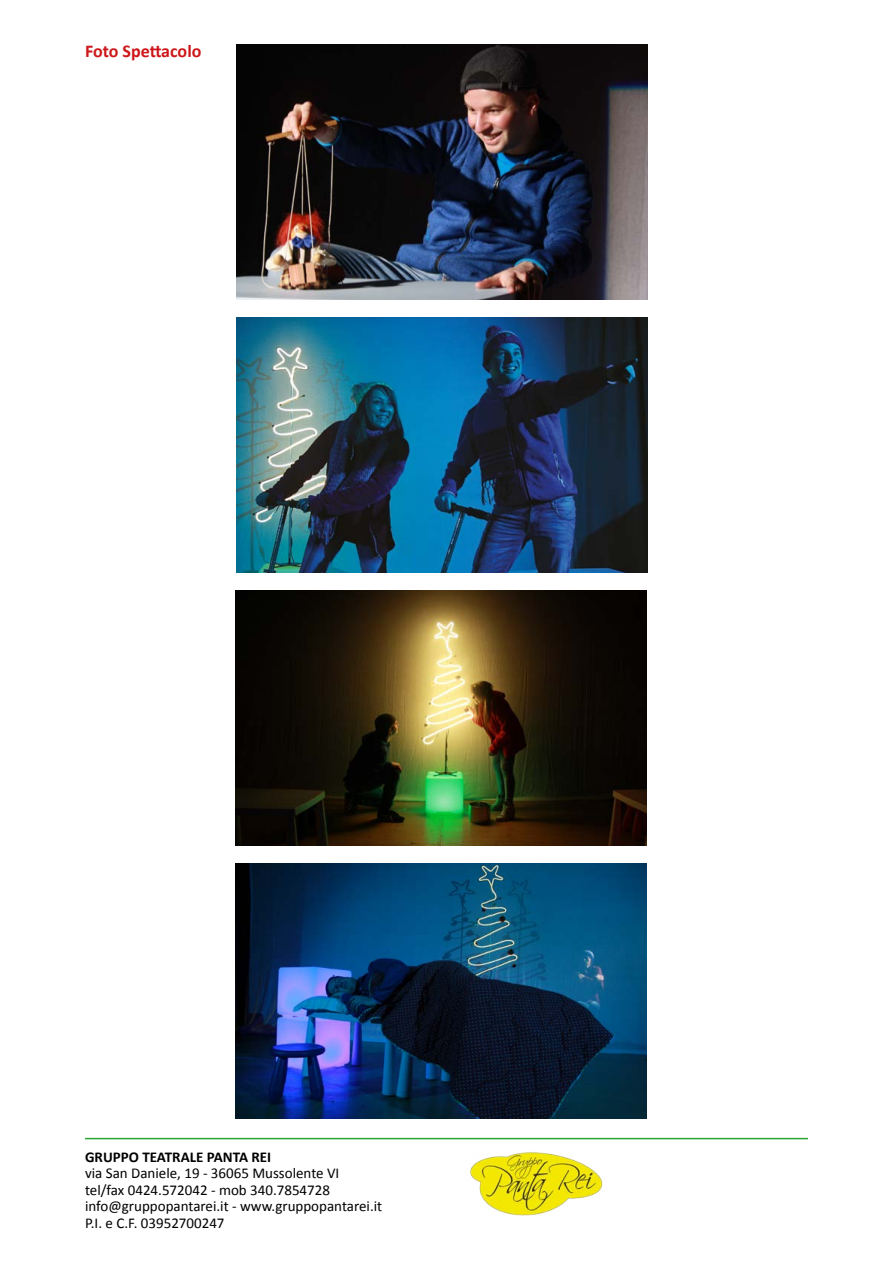
<style>
.page{position:relative;width:893px;height:1263px;background:#fff}
.page>*{position:absolute;margin:0;border:0;box-sizing:border-box;transform-origin:0 0}
.t1{font:700 18px "Calibri";color:#cd171a}
.t2{font:15px/16.5px "Calibri";color:#000}
.t3{font:700 15px "Calibri";color:#000}
</style>
<div class="page">
<img style="left:235px;top:863px;width:411px;height:255px">
<img style="left:236px;top:44px;width:411px;height:255px">
<img style="left:235px;top:590px;width:412px;height:255px">
<hr style="left:85px;top:1138px;width:723px;height:1px;background:#27a536">
<img style="left:470px;top:1152px;width:133px;height:64px">
<img style="left:236px;top:317px;width:411px;height:255px">
<p class="t1" style="left:85px;top:40px;width:118px">Foto Spettacolo</p>
<p class="t3" style="left:85px;top:1147px;width:188px">GRUPPO TEATRALE PANTA REI</p>
<p class="t2" style="left:85px;top:1165px;width:299px">via San Daniele, 19 - 36065 Mussolente VI tel/fax 0424.572042 - mob 340.7854728 info@gruppopantarei.it - www.gruppopantarei.it P.I. e C.F. 03952700247</p>
</div>
